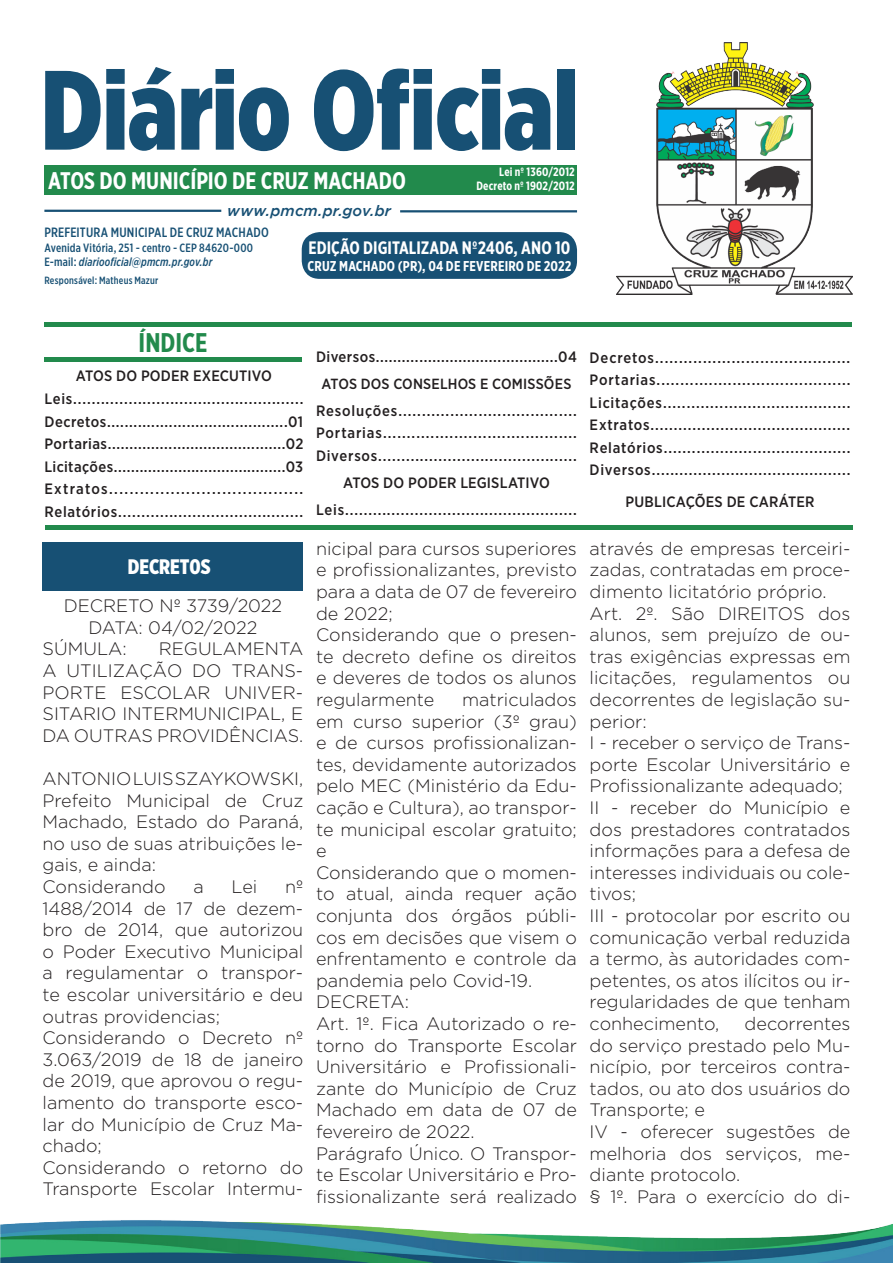
<style>
.page{position:relative;width:893px;height:1263px;background:#fff}
.page>*{position:absolute;margin:0;border:0;box-sizing:border-box;transform-origin:0 0}
.t1{font:900 112.5px "Gotham X Narrow";letter-spacing:-.01em;color:#175074}
.t2{font:700 27px "Gotham X Narrow";color:#228a4c}
.t3{font:700 24px "Gotham X Narrow";color:#fff}
.t4{font:900 21px "Gotham X Narrow";color:#fff}
.t5{font:300 18px/21.6px "Gotham Pro";color:#231f20;text-align:justify}
.t6{font:700 18px "Gotham X Narrow";color:#fff}
.t7{font:500 15px/22.5px "Gotham Narrow";letter-spacing:.035em;color:#231f20}
.t8{font:500 15px "Gotham Narrow";letter-spacing:.055em;color:#231f20}
.t9{font:500 15px "Gotham Narrow";letter-spacing:.075em;color:#231f20}
.t10{font:500 15px "Gotham Narrow";letter-spacing:.005em;color:#231f20}
.t11{font:500 15px "Gotham Narrow";letter-spacing:.01em;color:#231f20}
.t12{font:500 15px "Gotham";letter-spacing:.01em;color:#175074}
.t13{font:500 14.7px "Gotham Narrow";letter-spacing:.01em;color:#231f20}
.t14{font:700 14.25px "Gotham X Narrow";letter-spacing:.01em;color:#fff}
.t15{font:500 13.5px "Gotham X Narrow";letter-spacing:.015em;color:#175074}
.t16{font:500 12px "Gotham X Narrow";letter-spacing:.015em;color:#175074}
.t17{font:italic 500 12px "Gotham X Narrow";letter-spacing:.015em;color:#175074}
.t18{font:700 12px "Gotham X Narrow";letter-spacing:.015em;color:#fff}
.t19{font:500 10.5px "Gotham X Narrow";letter-spacing:.02em;color:#175074}
.s1{font-style:normal}
</style>
<div class="page">
<div style="left:43px;top:542px;width:260px;height:48px;background:#175074"></div>
<img style="left:616px;top:42px;width:236px;height:252px">
<div style="left:44px;top:165px;width:533px;height:29px;background:#228a4c"></div>
<hr style="left:44px;top:210px;width:177px;height:2px;background:#175074">
<hr style="left:400px;top:210px;width:177px;height:2px;background:#175074">
<div style="left:302px;top:232px;width:275px;height:47px;background:#175074;border-radius:18px"></div>
<hr style="left:44px;top:322px;width:808px;height:4px;background:#228a4c">
<hr style="left:45px;top:525px;width:808px;height:4px;background:#228a4c">
<div style="left:44px;top:357px;width:258px;height:5px;background:#228a4c"></div>
<img style="left:0;top:1220px;width:893px;height:43px">
<p class="t1" style="left:41px;top:40px;width:540px">Diário Oficial</p>
<p class="t3" style="left:48px;top:165px;width:359px">ATOS DO MUNICÍPIO DE CRUZ MACHADO</p>
<p class="t18" style="left:499px;top:165px;width:77px">Lei nº 1360/2012</p>
<p class="t18" style="left:476px;top:178px;width:100px">Decreto nº 1902/2012</p>
<p class="t12" style="left:227px;top:202px;width:165px">www.pmcm.pr.gov.br</p>
<p class="t15" style="left:44px;top:224px;width:226px">PREFEITURA MUNICIPAL DE CRUZ MACHADO</p>
<p class="t16" style="left:44px;top:240px;width:210px">Avenida Vitória, 251 - centro - CEP 84620-000</p>
<p class="t17" style="left:44px;top:254px;width:169px"><span class="s1">E-mail:</span> diariooficial@pmcm.pr.gov.br</p>
<p class="t19" style="left:44px;top:274px;width:115px">Responsável: Matheus Mazur</p>
<p class="t6" style="left:308px;top:236px;width:263px">EDIÇÃO DIGITALIZADA Nº2406, ANO 10</p>
<p class="t14" style="left:308px;top:257px;width:265px">CRUZ MACHADO (PR), 04 DE FEVEREIRO DE 2022</p>
<p class="t2" style="left:139px;top:325px;width:70px">ÍNDICE</p>
<p class="t10" style="left:76px;top:367px;width:197px">ATOS DO PODER EXECUTIVO</p>
<p class="t7" style="left:44px;top:387px;width:261px">Leis..................................................</p>
<p class="t7" style="left:44px;top:410px;width:260px">Decretos.........................................01</p>
<p class="t7" style="left:44px;top:432px;width:260px">Portarias.........................................02</p>
<p class="t7" style="left:44px;top:455px;width:260px">Licitações........................................03</p>
<p class="t9" style="left:44px;top:479px;width:260px">Extratos......................................</p>
<p class="t7" style="left:44px;top:500px;width:260px">Relatórios........................................</p>
<p class="t4" style="left:128px;top:554px;width:84px">DECRET0S</p>
<p class="t5" style="left:64px;top:595px;width:220px">DECRETO Nº 3739/2022</p>
<p class="t5" style="left:88px;top:617px;width:170px">DATA: 04/02/2022</p>
<p class="t5" style="left:43px;top:638px;width:86px">SÚMULA:</p>
<p class="t5" style="left:43px;top:638px;width:262px;text-indent:116px">REGULAMENTA A UTILIZAÇÃO DO TRANS-PORTE ESCOLAR UNIVER-SITARIO INTERMUNICIPAL, E DA OUTRAS PROVIDÊNCIAS.</p>
<p class="t5" style="left:43px;top:768px;width:262px">ANTONIO LUIS SZAYKOWSKI, Prefeito Municipal de Cruz Machado, Estado do Paraná, no uso de suas atribuições le&shy;gais, e ainda:</p>
<p class="t5" style="left:43px;top:876px;width:124px">Considerando</p>
<p class="t5" style="left:193px;top:876px;width:12px">a</p>
<p class="t5" style="left:231px;top:876px;width:27px">Lei</p>
<p class="t5" style="left:43px;top:876px;width:262px;text-indent:243px">nº 1488/2014 de 17 de dezem&shy;bro de 2014, que autorizou o Poder Executivo Municipal a regulamentar o transpor&shy;te escolar universitário e deu outras providencias;</p>
<p class="t5" style="left:43px;top:1027px;width:262px">Considerando o Decreto nº 3.063/2019 de 18 de janeiro de 2019, que aprovou o regu&shy;lamento do transporte esco&shy;lar do Município de Cruz Ma&shy;chado;</p>
<p class="t5" style="left:43px;top:1157px;width:262px">Considerando o retorno do<br>Transporte Escolar Intermu-</p>
<p class="t7" style="left:316px;top:345px;width:262px">Diversos..........................................04</p>
<p class="t13" style="left:321px;top:374px;width:252px">ATOS DOS CONSELHOS E COMISSÕES</p>
<p class="t8" style="left:316px;top:401px;width:262px">Resoluções......................................</p>
<p class="t8" style="left:316px;top:423px;width:262px">Portarias.........................................</p>
<p class="t7" style="left:316px;top:444px;width:262px">Diversos...........................................</p>
<p class="t10" style="left:343px;top:473px;width:208px">ATOS DO PODER LEGISLATIVO</p>
<p class="t7" style="left:316px;top:498px;width:262px">Leis..................................................</p>
<p class="t5" style="left:316px;top:538px;width:262px">nicipal para cursos superiores e profissionalizantes, previsto para a data de 07 de fevereiro de 2022;</p>
<p class="t5" style="left:316px;top:624px;width:262px">Considerando que o presen&shy;te decreto define os direitos e deveres de todos os alunos regularmente</p>
<p class="t5" style="left:316px;top:689px;width:262px;text-indent:146px">matriculados em curso superior (3º grau) e de cursos profissionalizan&shy;tes, devidamente autorizados pelo MEC (Ministério da Edu&shy;cação e Cultura), ao transpor&shy;te municipal escolar gratuito; e</p>
<p class="t5" style="left:316px;top:862px;width:262px">Considerando que o momen&shy;to atual, ainda requer ação conjunta dos órgãos públi&shy;cos em decisões que visem o enfrentamento e controle da pandemia pelo Covid-19.</p>
<p class="t5" style="left:316px;top:991px;width:95px">DECRETA:</p>
<p class="t5" style="left:316px;top:1013px;width:262px">Art. 1º. Fica Autorizado o re&shy;torno do Transporte Escolar Universitário e Profissionali&shy;zante do Município de Cruz Machado em data de 07 de fevereiro de 2022.</p>
<p class="t5" style="left:316px;top:1143px;width:262px">Parágrafo Único. O Transpor&shy;te Escolar Universitário e Pro&shy;fissionalizante será realizado</p>
<p class="t8" style="left:590px;top:348px;width:262px">Decretos.........................................</p>
<p class="t8" style="left:590px;top:370px;width:262px">Portarias.........................................</p>
<p class="t7" style="left:590px;top:391px;width:262px">Licitações........................................<br>Extratos...........................................</p>
<p class="t7" style="left:590px;top:436px;width:262px">Relatórios........................................</p>
<p class="t7" style="left:590px;top:458px;width:262px">Diversos...........................................</p>
<p class="t11" style="left:626px;top:492px;width:190px">PUBLICAÇÕES DE CARÁTER</p>
<p class="t5" style="left:590px;top:538px;width:262px">através de empresas terceiri&shy;zadas, contratadas em proce&shy;dimento licitatório próprio.</p>
<p class="t5" style="left:590px;top:603px;width:262px">Art. 2º. São DIREITOS dos alunos, sem prejuízo de ou&shy;tras exigências expressas em licitações, regulamentos ou decorrentes de legislação su&shy;perior:</p>
<p class="t5" style="left:590px;top:732px;width:262px">I - receber o serviço de Trans&shy;porte Escolar Universitário e Profissionalizante adequado;</p>
<p class="t5" style="left:590px;top:797px;width:262px">II - receber do Município e dos prestadores contratados informações para a defesa de interesses individuais ou cole&shy;tivos;</p>
<p class="t5" style="left:590px;top:905px;width:262px">III - protocolar por escrito ou comunicação verbal reduzida a termo, às autoridades com&shy;petentes, os atos ilícitos ou ir&shy;regularidades de que tenham conhecimento,</p>
<p class="t5" style="left:590px;top:1013px;width:262px;text-indent:155px">decorrentes do serviço prestado pelo Mu&shy;nicípio, por terceiros contra&shy;tados, ou ato dos usuários do Transporte; e</p>
<p class="t5" style="left:590px;top:1121px;width:262px">IV - oferecer sugestões de melhoria dos serviços, me&shy;diante protocolo.</p>
<p class="t5" style="left:590px;top:1186px;width:262px">§ 1º. Para o exercício do di-</p>
</div>
